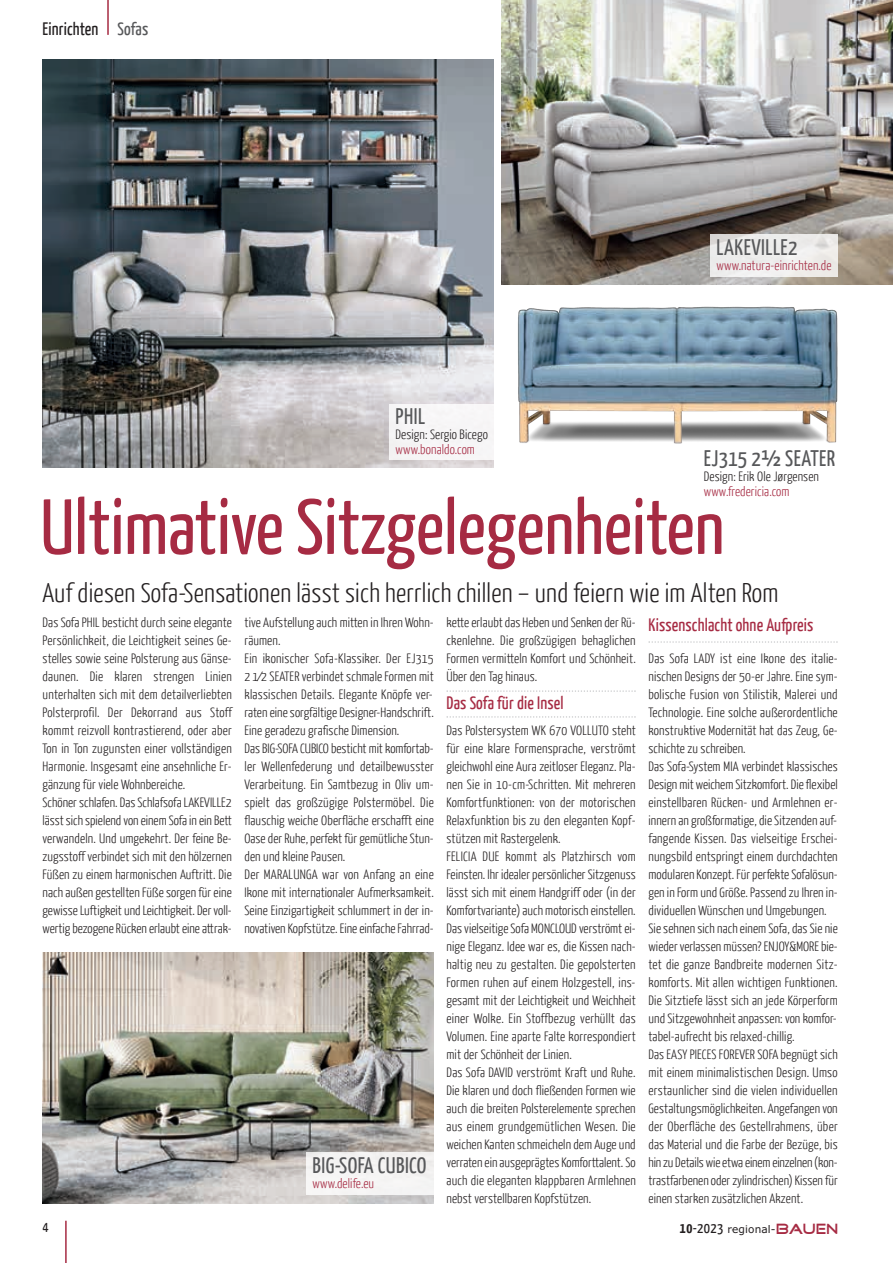
<style>
.page{position:relative;width:893px;height:1263px;background:#fff}
.page>*{position:absolute;margin:0;border:0;box-sizing:border-box;transform-origin:0 0}
.t1{font:78px "Yanone Kaffeesatz";color:#a62b43}
.t2{font:300 27px "Yanone Kaffeesatz";letter-spacing:.01em;color:#231f20}
.t3{font:22.5px "Yanone Kaffeesatz";letter-spacing:.02em;color:#57585a}
.t4{font:18px "Yanone Kaffeesatz";letter-spacing:.01em;color:#a62b43}
.t5{font:18px "Yanone Kaffeesatz";letter-spacing:.01em;color:#231f20}
.t6{font:15px "Yanone Kaffeesatz";color:#231f20}
.t7{font:300 13.5px/18px "Yanone Kaffeesatz";letter-spacing:.01em;color:#231f20;text-align:justify}
.t8{font:300 13.5px "Yanone Kaffeesatz";letter-spacing:.01em;color:#a62b43}
.t9{font:10.5px "XBOX360";letter-spacing:.01em;color:#231f20}
.s1{color:#57585a}
.s2{color:#a62b43}
.s3{font-family:"Yanone Kaffeesatz";font-weight:700;font-size:15px}
.s4{font-family:"Yanone Kaffeesatz";font-size:15px}
.s5{font-family:"Good Times";font-size:15px;color:#a62b43}
</style>
<div class="page">
<img style="left:502px;top:0;width:391px;height:285px">
<img style="left:43px;top:952px;width:391px;height:251px">
<img style="left:43px;top:60px;width:450px;height:408px">
<img style="left:518px;top:306px;width:320px;height:138px">
<svg style="left:446px;top:690px;width:190px;height:2px"></svg>
<svg style="left:446px;top:716px;width:190px;height:1px"></svg>
<svg style="left:648px;top:641px;width:190px;height:2px"></svg>
<div style="left:306px;top:1152px;width:128px;height:43px;background:#f5f4f4"></div>
<div style="left:389px;top:404px;width:104px;height:55px;background:#f7f5f6"></div>
<div style="left:710px;top:234px;width:128px;height:42px;background:#edeceb"></div>
<svg style="left:892px;top:19px;width:1px;height:19px"></svg>
<hr style="left:65px;top:1220px;width:2px;height:43px;background:#a62b43">
<hr style="left:107px;top:0;width:2px;height:35px;background:#a62b43">
<p class="t5" style="left:43px;top:17px;width:107px">Einrichten <span class="s1">Sofas</span></p>
<p class="t3" style="left:717px;top:233px;width:83px">LAKEVILLE2</p>
<p class="t8" style="left:716px;top:257px;width:116px">www.natura-einrichten.de</p>
<p class="t3" style="left:396px;top:402px;width:31px">PHIL</p>
<p class="t7" style="left:395px;top:426px;width:94px;line-height:15px">Design: Sergio Bicego <span class="s2">www.bonaldo.com</span></p>
<p class="t3" style="left:704px;top:444px;width:133px">EJ315 2½ SEATER</p>
<p class="t7" style="left:704px;top:468px;width:117px;line-height:15px">Design: Erik Ole Jørgensen <span class="s2">www.fredericia.com</span></p>
<p class="t1" style="left:40px;top:479px;width:685px">Ultimative Sitzgelegenheiten</p>
<p class="t2" style="left:43px;top:575px;width:737px">Auf diesen Sofa-Sensationen lässt sich herrlich chillen – und feiern wie im Alten Rom</p>
<p class="t7" style="left:43px;top:613px;width:191px">Das Sofa PHIL besticht durch seine elegante Persönlichkeit, die Leichtigkeit seines Ge&shy;stelles sowie seine Polsterung aus Gänse&shy;daunen. Die klaren strengen Linien unterhalten sich mit dem detailverliebten Polsterprofil. Der Dekorrand aus Stoff kommt reizvoll kontrastierend, oder aber Ton in Ton zugunsten einer vollständigen Harmonie. Insgesamt eine ansehnliche Er&shy;gänzung für viele Wohnbereiche.</p>
<p class="t7" style="left:43px;top:793px;width:191px">Schöner schlafen. Das Schlafsofa LAKEVILLE2 lässt sich spielend von einem Sofa in ein Bett verwandeln. Und umgekehrt. Der feine Be&shy;zugsstoff verbindet sich mit den hölzernen Füßen zu einem harmonischen Auftritt. Die nach außen gestellten Füße sorgen für eine gewisse Luftigkeit und Leichtigkeit. Der voll&shy;wertig bezogene Rücken erlaubt eine attrak-</p>
<p class="t7" style="left:244px;top:613px;width:191px">tive Aufstellung auch mitten in Ihren Wohn&shy;räumen.</p>
<p class="t7" style="left:244px;top:649px;width:191px">Ein ikonischer Sofa-Klassiker. Der EJ315<br>2 1⁄2 SEATER verbindet schmale Formen mit klassischen Details. Elegante Knöpfe ver&shy;raten eine sorgfältige Designer-Handschrift.<br>Eine geradezu grafische Dimension.</p>
<p class="t7" style="left:244px;top:739px;width:191px">Das BIG-SOFA CUBICO besticht mit komfortab&shy;ler Wellenfederung und detailbewusster Verarbeitung. Ein Samtbezug in Oliv um&shy;spielt das großzügige Polstermöbel. Die flauschig weiche Oberfläche erschafft eine Oase der Ruhe, perfekt für gemütliche Stun&shy;den und kleine Pausen.</p>
<p class="t7" style="left:244px;top:865px;width:191px">Der MARALUNGA war von Anfang an eine Ikone mit internationaler Aufmerksamkeit.<br>Seine Einzigartigkeit schlummert in der in&shy;novativen Kopfstütze. Eine einfache Fahrrad-</p>
<p class="t4" style="left:648px;top:613px;width:166px">Kissenschlacht ohne Aufpreis</p>
<p class="t7" style="left:648px;top:649px;width:191px">Das Sofa LADY ist eine Ikone des italie&shy;nischen Designs der 50-er Jahre. Eine sym&shy;bolische Fusion von Stilistik, Malerei und Technologie. Eine solche außerordentliche konstruktive Modernität hat das Zeug, Ge&shy;schichte zu schreiben.</p>
<p class="t7" style="left:648px;top:757px;width:191px">Das Sofa-System MIA verbindet klassisches Design mit weichem Sitzkomfort. Die flexibel einstellbaren Rücken- und Armlehnen er - innern an großformatige, die Sitzenden auf&shy;fangende Kissen. Das vielseitige Erschei-</p>
<p class="t7" style="left:648px;top:847px;width:191px">nungsbild entspringt einem durchdachten modularen Konzept. Für perfekte Sofalösun&shy;gen in Form und Größe. Passend zu Ihren in&shy;dividuellen Wünschen und Umgebungen.</p>
<p class="t7" style="left:648px;top:919px;width:191px">Sie sehnen sich nach einem Sofa, das Sie nie wieder verlassen müssen? ENJOY&amp;MORE bie&shy;tet die ganze Bandbreite modernen Sitz&shy;komforts. Mit allen wichtigen Funktionen.<br>Die Sitztiefe lässt sich an jede Körperform und Sitzgewohnheit anpassen: von komfor&shy;tabel-aufrecht bis relaxed-chillig.</p>
<p class="t7" style="left:648px;top:1045px;width:191px">Das EASY PIECES FOREVER SOFA begnügt sich mit einem minimalistischen Design. Umso erstaunlicher sind die vielen individuellen Gestaltungsmöglichkeiten. Angefangen von der Oberfläche des Gestellrahmens, über das Material und die Farbe der Bezüge, bis hin zu Details wie etwa einem einzelnen (kon - trastfarbenen oder zylindrischen) Kissen für einen starken zusätzlichen Akzent.</p>
<p class="t7" style="left:446px;top:613px;width:191px">kette erlaubt das Heben und Senken der Rü&shy;ckenlehne. Die großzügigen behaglichen Formen vermitteln Komfort und Schönheit.<br>Über den Tag hinaus.</p>
<p class="t4" style="left:446px;top:692px;width:119px">Das Sofa für die Insel</p>
<p class="t7" style="left:446px;top:721px;width:191px">Das Polstersystem WK 670 VOLLUTO steht für eine klare Formensprache, verströmt gleichwohl eine Aura zeitloser Eleganz. Pla&shy;nen Sie in 10-cm-Schritten. Mit mehreren Komfortfunktionen: von der motorischen Relax funktion bis zu den eleganten Kopf&shy;stützen mit Rastergelenk.</p>
<p class="t7" style="left:446px;top:847px;width:191px">FELICIA DUE kommt als Platzhirsch vom Feinsten. Ihr idealer persönlicher Sitzgenuss lässt sich mit einem Handgriff oder (in der Komfortvariante) auch motorisch einstellen.</p>
<p class="t7" style="left:446px;top:919px;width:191px">Das vielseitige Sofa MONCLOUD verströmt ei&shy;nige Eleganz. Idee war es, die Kissen nach&shy;haltig neu zu gestalten. Die gepolsterten Formen ruhen auf einem Holzgestell, ins&shy;gesamt mit der Leichtigkeit und Weichheit einer Wolke. Ein Stoffbezug verhüllt das Volu men. Eine aparte Falte korrespondiert mit der Schönheit der Linien.</p>
<p class="t7" style="left:446px;top:1063px;width:191px">Das Sofa DAVID verströmt Kraft und Ruhe.<br>Die klaren und doch fließenden Formen wie auch die breiten Polsterelemente sprechen aus einem grundgemütlichen Wesen. Die weichen Kanten schmeicheln dem Auge und verraten ein ausgeprägtes Komforttalent. So auch die eleganten klappbaren Armlehnen nebst verstellbaren Kopfstützen.</p>
<p class="t3" style="left:313px;top:1151px;width:115px">BIG-SOFA CUBICO</p>
<p class="t8" style="left:313px;top:1175px;width:63px">www.delife.eu</p>
<p class="t6" style="left:43px;top:1217px;width:8px">4</p>
<p class="t9" style="left:680px;top:1225px;width:160px"><span class="s3">10</span><span class="s4">-2023</span> regional-<span class="s5">BAUEN</span></p>
</div>
